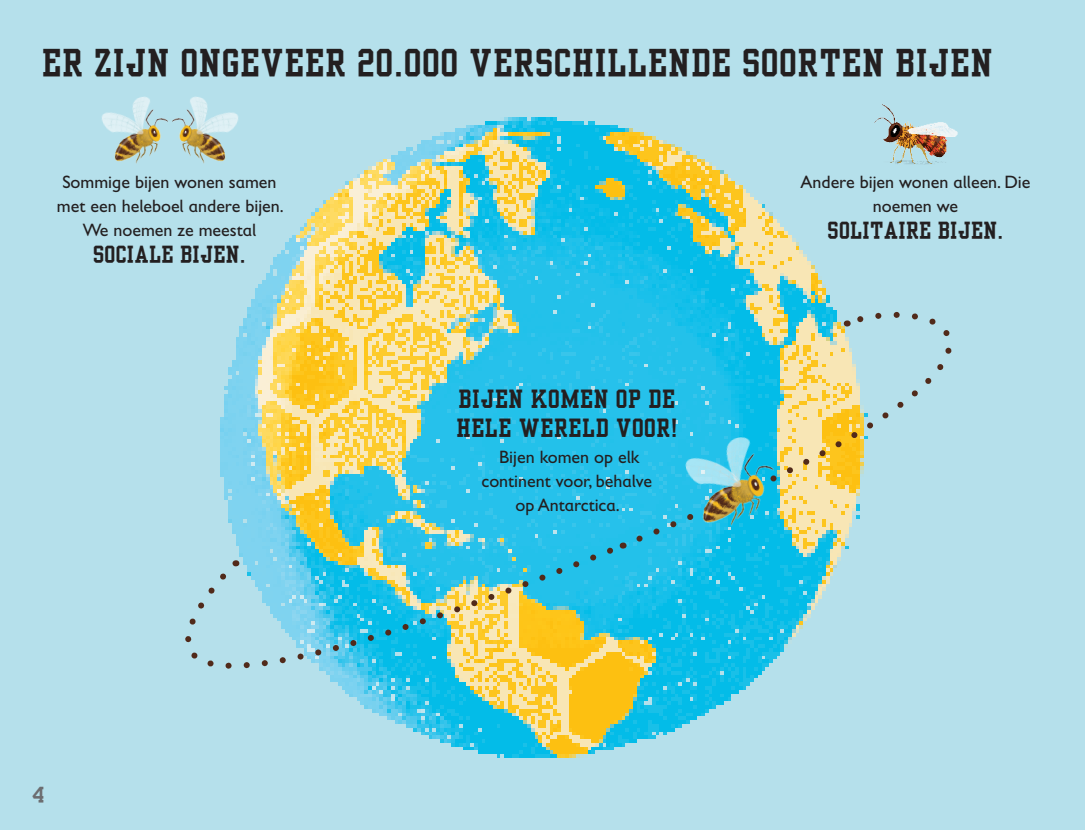
<style>
.page{position:relative;width:1085px;height:830px;background:#fff}
.page>*{position:absolute;margin:0;border:0;box-sizing:border-box;transform-origin:0 0}
.t1{font:31.5px "Yearbook Solid";letter-spacing:.06em;color:#231f20}
.t2{font:21px/29.7px "Yearbook Solid";letter-spacing:.06em;color:#231f20}
.t3{font:19.5px "Yearbook Solid";letter-spacing:.05em;color:#231f20}
.t4{font:18px/24px "Gill Sans Infant Std";color:#231f20;text-align:center}
.t5{font:18px "Yearbook Solid";color:#6c6d70}
</style>
<div class="page">
<div style="left:0;top:0;width:1084px;height:829px;background:#b5e0eb"></div>
<img style="left:220px;top:117px;width:629px;height:630px">
<svg style="left:185px;top:541px;width:437px;height:217px"></svg>
<svg style="left:631px;top:295px;width:321px;height:251px"></svg>
<img style="left:639px;top:420px;width:179px;height:144px">
<img style="left:102px;top:99px;width:35px;height:65px">
<img style="left:137px;top:96px;width:135px;height:97px">
<img style="left:874px;top:104px;width:84px;height:61px">
<h1 class="t1" style="left:43px;top:43px;width:951px">ER ZIJN ONGEVEER 20.000 VERSCHILLENDE SOORTEN BIJEN</h1>
<p class="t4" style="left:57px;top:170px;width:228px">Sommige bijen wonen samen met een heleboel andere bijen.<br>We noemen ze meestal</p>
<p class="t3" style="left:94px;top:241px;width:153px">SOCIALE BIJEN.</p>
<p class="t5" style="left:32px;top:782px;width:13px">4</p>
<p class="t2" style="left:456px;top:383px;width:222px">BIJEN KOMEN OP DE<br>HELE WERELD VOOR!</p>
<p class="t4" style="left:481px;top:444px;width:172px">Bijen komen op elk continent voor, behalve op Antarctica.</p>
<p class="t4" style="left:800px;top:170px;width:231px">Andere bijen wonen alleen. Die noemen we</p>
<p class="t3" style="left:827px;top:217px;width:176px">SOLITAIRE BIJEN.</p>
</div>
